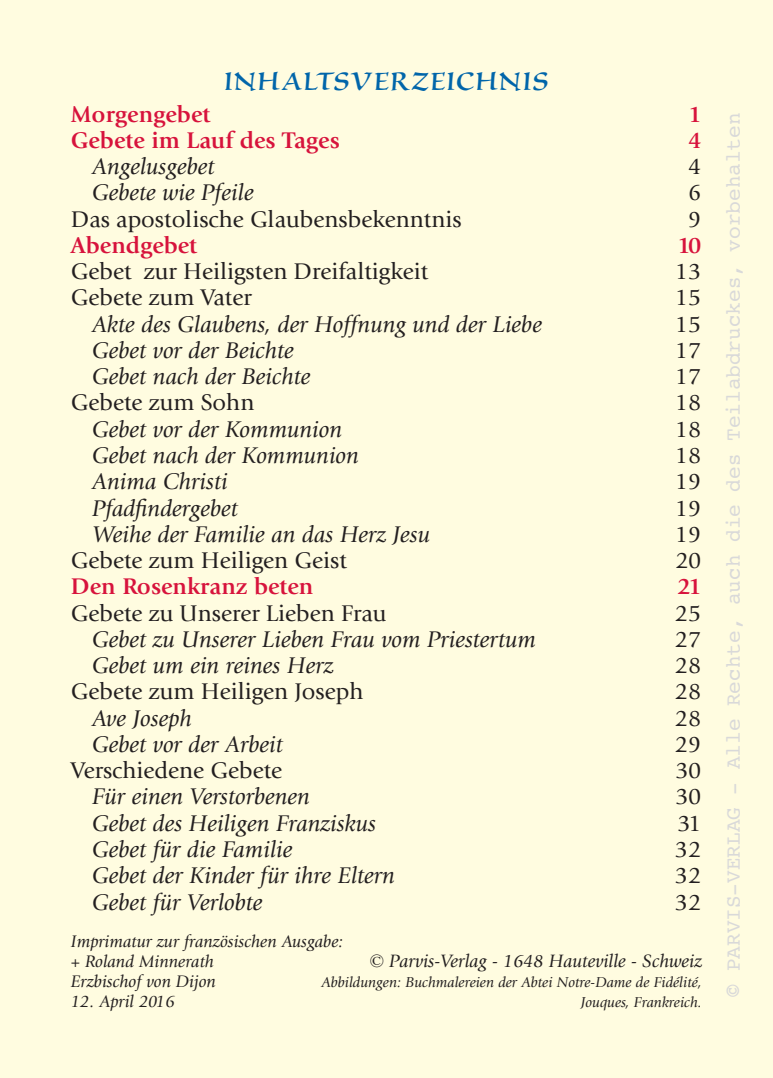
<style>
.page{position:relative;width:773px;height:1078px;background:#fff}
.page>*{position:absolute;margin:0;border:0;box-sizing:border-box;transform-origin:0 0}
.t1{font:32.5px "Silentium Pro Roman II";letter-spacing:.025em;color:#0065aa}
.t2{font:italic 23.75px "Giovanni";color:#231f20}
.t3{font:23.75px "Giovanni";color:#231f20}
.t4{font:700 23.75px "Giovanni";color:#d7133c}
.t5{font:21px "Courier";color:#d9d9d9}
.t6{font:italic 18.75px "Giovanni";color:#231f20}
.t7{font:italic 17.5px/20px "Giovanni";color:#231f20}
.t8{font:italic 15px "Giovanni";color:#231f20}
.s1{font-family:"Times New Roman";font-style:normal}
</style>
<div class="page">
<div style="left:758px;top:0;width:14px;height:1077px;background:#fffce0"></div>
<div style="left:0;top:0;width:758px;height:1077px;background:#fffce0"></div>
<h1 class="t1" style="left:224px;top:58px;width:326px">INHALTSVERZEICHNIS</h1>
<p class="t4" style="left:71px;top:100px;width:141px">Morgengebet</p>
<p class="t4" style="left:688px;top:100px;width:15px">1</p>
<p class="t4" style="left:71px;top:126px;width:270px">Gebete im Lauf des Tages</p>
<p class="t4" style="left:688px;top:126px;width:15px">4</p>
<p class="t2" style="left:92px;top:153px;width:124px">Angelusgebet</p>
<p class="t3" style="left:688px;top:153px;width:15px">4</p>
<p class="t2" style="left:92px;top:179px;width:163px">Gebete wie Pfeile</p>
<p class="t3" style="left:688px;top:179px;width:15px">6</p>
<p class="t3" style="left:71px;top:205px;width:392px">Das apostolische Glaubensbekenntnis</p>
<p class="t3" style="left:688px;top:205px;width:15px">9</p>
<p class="t4" style="left:71px;top:231px;width:128px">Abendgebet</p>
<p class="t4" style="left:677px;top:231px;width:26px">10</p>
<p class="t3" style="left:71px;top:258px;width:359px">Gebet zur Heiligsten Dreifaltigkeit</p>
<p class="t3" style="left:674px;top:258px;width:28px">13</p>
<p class="t3" style="left:71px;top:284px;width:182px">Gebete zum Vater</p>
<p class="t3" style="left:674px;top:284px;width:28px">15</p>
<p class="t2" style="left:92px;top:311px;width:451px">Akte des Glaubens, der Hoffnung und der Liebe</p>
<p class="t3" style="left:674px;top:310px;width:28px">15</p>
<p class="t2" style="left:92px;top:337px;width:203px">Gebet vor der Beichte</p>
<p class="t3" style="left:674px;top:337px;width:28px">17</p>
<p class="t2" style="left:92px;top:363px;width:220px">Gebet nach der Beichte</p>
<p class="t3" style="left:674px;top:363px;width:28px">17</p>
<p class="t3" style="left:71px;top:389px;width:185px">Gebete zum Sohn</p>
<p class="t3" style="left:674px;top:389px;width:28px">18</p>
<p class="t2" style="left:92px;top:416px;width:251px">Gebet vor der Kommunion</p>
<p class="t3" style="left:674px;top:415px;width:28px">18</p>
<p class="t2" style="left:92px;top:442px;width:268px">Gebet nach der Kommunion</p>
<p class="t3" style="left:674px;top:442px;width:28px">18</p>
<p class="t2" style="left:92px;top:468px;width:137px">Anima Christi</p>
<p class="t3" style="left:674px;top:468px;width:28px">19</p>
<p class="t2" style="left:92px;top:494px;width:147px">Pfadfindergebet</p>
<p class="t3" style="left:674px;top:494px;width:28px">19</p>
<p class="t2" style="left:92px;top:520px;width:339px">Weihe der Familie an das Herz Jesu</p>
<p class="t3" style="left:674px;top:520px;width:28px">19</p>
<p class="t3" style="left:71px;top:547px;width:277px">Gebete zum Heiligen Geist</p>
<p class="t3" style="left:675px;top:547px;width:27px">20</p>
<p class="t4" style="left:71px;top:572px;width:244px">Den Rosenkranz beten</p>
<p class="t4" style="left:677px;top:572px;width:25px">21</p>
<p class="t3" style="left:71px;top:599px;width:317px">Gebete zu Unserer Lieben Frau</p>
<p class="t3" style="left:674px;top:599px;width:28px">25</p>
<p class="t2" style="left:92px;top:625px;width:445px">Gebet zu Unserer Lieben Frau vom Priestertum</p>
<p class="t3" style="left:674px;top:625px;width:28px">27</p>
<p class="t2" style="left:92px;top:652px;width:243px">Gebet um ein reines Herz</p>
<p class="t3" style="left:674px;top:651px;width:28px">28</p>
<p class="t3" style="left:71px;top:678px;width:294px">Gebete zum Heiligen Joseph</p>
<p class="t3" style="left:674px;top:678px;width:28px">28</p>
<p class="t2" style="left:92px;top:704px;width:101px">Ave Joseph</p>
<p class="t3" style="left:674px;top:704px;width:28px">28</p>
<p class="t2" style="left:92px;top:730px;width:192px">Gebet vor der Arbeit</p>
<p class="t3" style="left:674px;top:730px;width:28px">29</p>
<p class="t3" style="left:71px;top:756px;width:213px">Verschiedene Gebete</p>
<p class="t3" style="left:675px;top:756px;width:27px">30</p>
<p class="t2" style="left:92px;top:783px;width:219px">Für einen Verstorbenen</p>
<p class="t3" style="left:675px;top:783px;width:27px">30</p>
<p class="t2" style="left:92px;top:809px;width:285px">Gebet des Heiligen Franziskus</p>
<p class="t3" style="left:677px;top:809px;width:25px">31</p>
<p class="t2" style="left:92px;top:835px;width:202px">Gebet für die Familie</p>
<p class="t3" style="left:674px;top:835px;width:28px">32</p>
<p class="t2" style="left:92px;top:862px;width:304px">Gebet der Kinder für ihre Eltern</p>
<p class="t3" style="left:674px;top:861px;width:28px">32</p>
<p class="t2" style="left:92px;top:888px;width:172px">Gebet für Verlobte</p>
<p class="t3" style="left:674px;top:888px;width:28px">32</p>
<p class="t7" style="left:71px;top:931px;width:274px">Imprimatur zur französischen Ausgabe: + Roland Minnerath</p>
<p class="t6" style="left:370px;top:950px;width:333px"><span class="s1">©</span> Parvis-Verlag - 1648 Hauteville - Schweiz</p>
<p class="t7" style="left:71px;top:971px;width:146px">Erzbischof von Dijon</p>
<p class="t8" style="left:321px;top:973px;width:382px">Abbildungen: Buchmalereien der Abtei Notre-Dame de Fidélité,</p>
<p class="t7" style="left:71px;top:991px;width:105px">12. April 2016</p>
<p class="t8" style="left:580px;top:993px;width:123px">Jouques, Frankreich.</p>
<p class="t5" style="left:716px;top:996px;width:885px;rotate:-90deg">© PARVIS-VERLAG - Alle Rechte, auch die des Teilabdruckes, vorbehalten</p>
</div>
